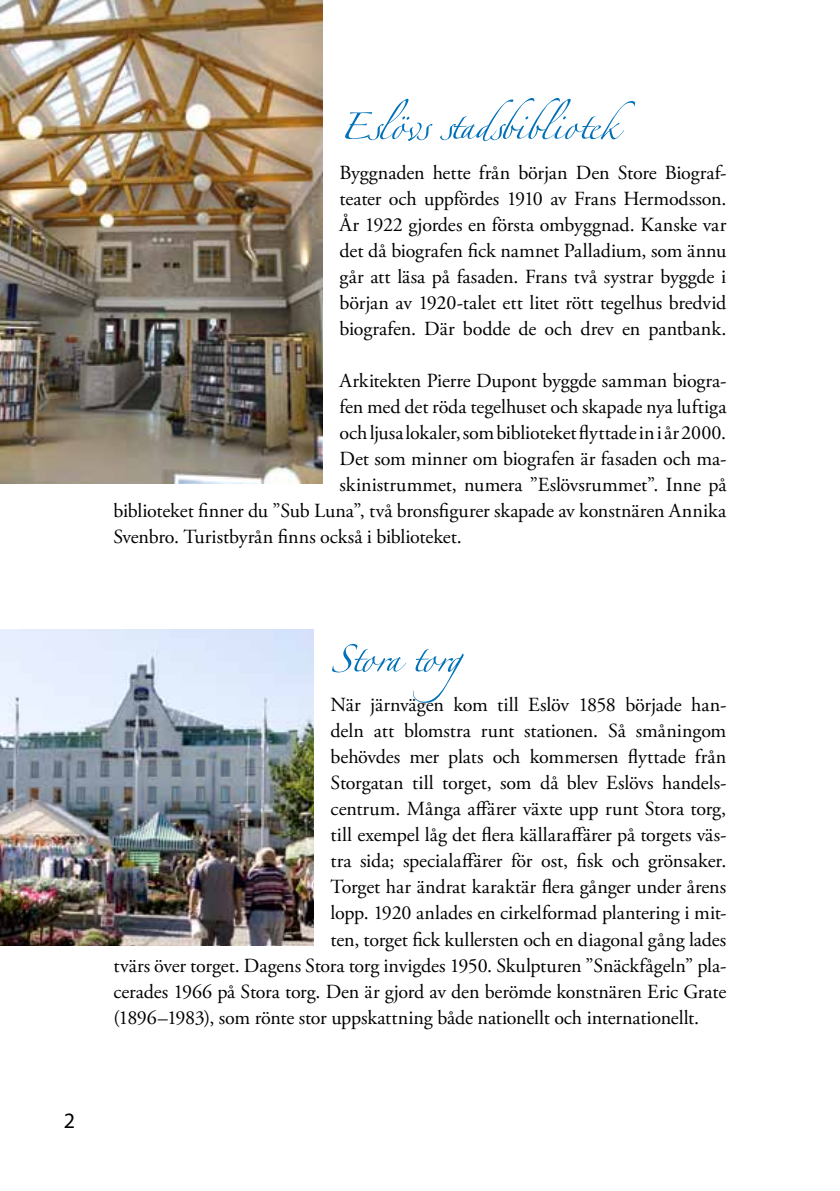
<style>
.page{position:relative;width:840px;height:1191px;background:#fff}
.page>*{position:absolute;margin:0;border:0;box-sizing:border-box;transform-origin:0 0}
.t1{font:60px "Linotype Zapfino One";letter-spacing:-.01em;color:#0071b9}
.t2{font:60px "Linotype Zapfino One";letter-spacing:-.045em;color:#0071b9}
.t3{font:22px "Myriad Pro";color:#000}
.t4{font:20px/26px "Adobe Garamond Pro";letter-spacing:-.005em;color:#000;text-align:justify}
</style>
<div class="page">
<img style="left:0;top:0;width:322px;height:483px">
<img style="left:0;top:629px;width:313px;height:316px">
<p class="t3" style="left:64px;top:1107px;width:13px">2</p>
<h1 class="t1" style="left:339px;top:83px;width:279px">Eslövs stadsbibliotek</h1>
<p class="t4" style="left:339px;top:160px;width:388px">Byggnaden hette från början Den Store Biograf&shy;teater och uppfördes 1910 av Frans Hermodsson.<br>År 1922 gjordes en första ombyggnad. Kanske var det då biografen fick namnet Palladium, som ännu går att läsa på fasaden. Frans två systrar byggde i början av 1920-talet ett litet rött tegelhus bredvid biografen. Där bodde de och drev en pantbank.</p>
<p class="t4" style="left:339px;top:368px;width:388px">Arkitekten Pierre Dupont byggde samman biogra-</p>
<p class="t4" style="left:339px;top:394px;width:388px">fen med det röda tegelhuset och skapade nya luftiga</p>
<p class="t4" style="left:339px;top:420px;width:388px">och ljusa lokaler, som biblioteket flyttade in i år 2000.</p>
<p class="t4" style="left:339px;top:446px;width:388px">Det som minner om biografen är fasaden och ma-</p>
<p class="t4" style="left:339px;top:472px;width:388px">skinistrummet, numera ”Eslövsrummet”. Inne på</p>
<p class="t4" style="left:113px;top:498px;width:614px">biblioteket finner du ”Sub Luna”, två bronsfigurer skapade av konstnären Annika</p>
<p class="t4" style="left:113px;top:524px;width:349px">Svenbro. Turistbyrån finns också i biblioteket.</p>
<h1 class="t2" style="left:330px;top:615px;width:167px">Stora torg</h1>
<p class="t4" style="left:330px;top:693px;width:397px">När järnvägen kom till Eslöv 1858 började han-</p>
<p class="t4" style="left:330px;top:719px;width:397px">deln att blomstra runt stationen. Så småningom</p>
<p class="t4" style="left:330px;top:745px;width:397px">behövdes mer plats och kommersen flyttade från</p>
<p class="t4" style="left:330px;top:771px;width:397px">Storgatan till torget, som då blev Eslövs handels-</p>
<p class="t4" style="left:330px;top:797px;width:397px">centrum. Många affärer växte upp runt Stora torg,</p>
<p class="t4" style="left:330px;top:823px;width:397px">till exempel låg det flera källaraffärer på torgets väs-</p>
<p class="t4" style="left:330px;top:849px;width:397px">tra sida; specialaffärer för ost, fisk och grönsaker.</p>
<p class="t4" style="left:330px;top:875px;width:397px">Torget har ändrat karaktär flera gånger under årens</p>
<p class="t4" style="left:330px;top:901px;width:397px">lopp. 1920 anlades en cirkelformad plantering i mit-</p>
<p class="t4" style="left:330px;top:927px;width:397px">ten, torget fick kullersten och en diagonal gång lades</p>
<p class="t4" style="left:113px;top:953px;width:614px">tvärs över torget. Dagens Stora torg invigdes 1950. Skulpturen ”Snäckfågeln” pla-</p>
<p class="t4" style="left:113px;top:979px;width:614px">cerades 1966 på Stora torg. Den är gjord av den berömde konstnären Eric Grate</p>
<p class="t4" style="left:113px;top:1005px;width:587px">(1896–1983), som rönte stor uppskattning både nationellt och internationellt.</p>
</div>
